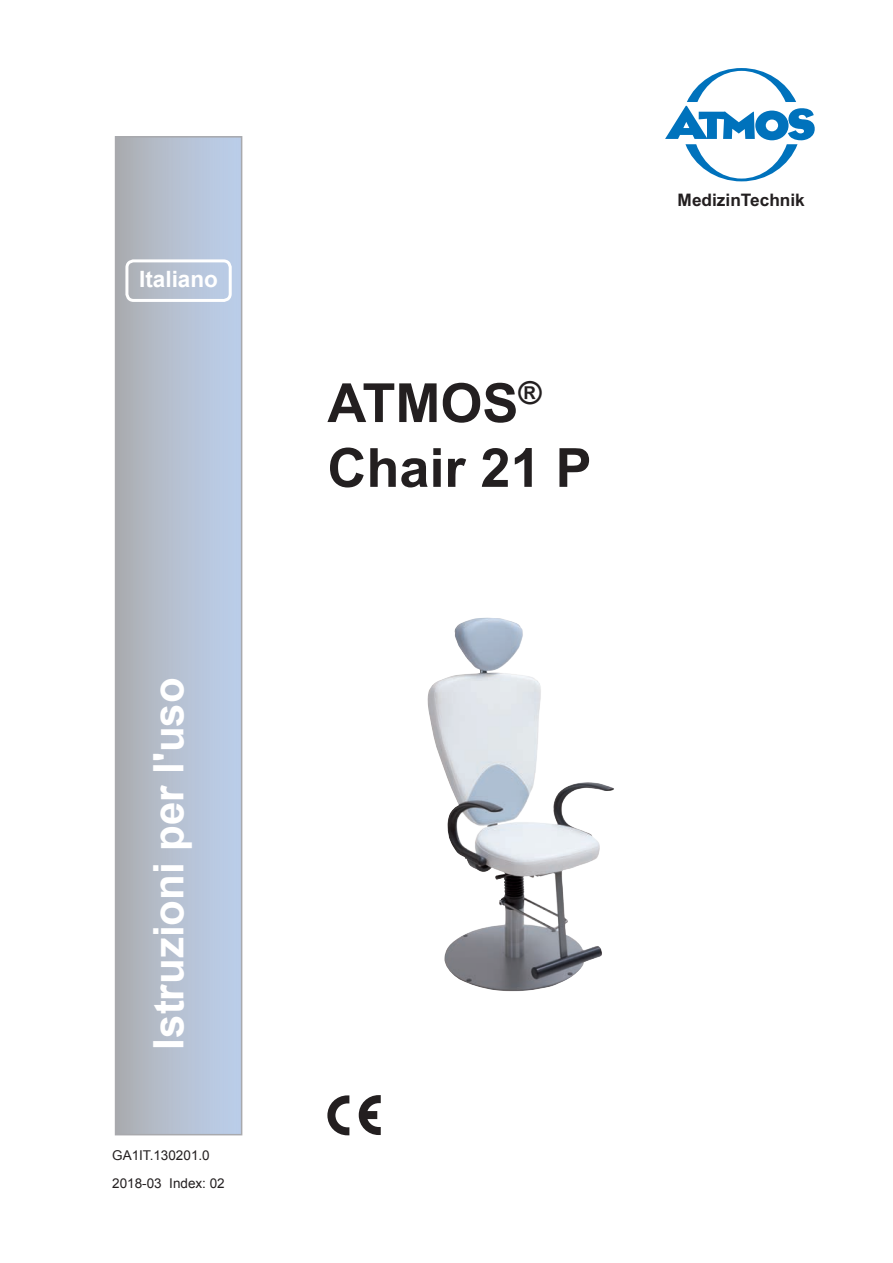
<style>
.page{position:relative;width:893px;height:1263px;background:#fff}
.page>*{position:absolute;margin:0;border:0;box-sizing:border-box;transform-origin:0 0}
.t1{font:700 54px/64.8px "Arial";color:#231f20}
.t2{font:700 42px "Arial";color:#fff}
.t3{font:700 22.5px "Arial";color:#fff}
.t4{font:700 17.25px "Arial";color:#231f20}
.t5{font:13.5px/28px "Arial";color:#231f20}
</style>
<div class="page">
<div style="left:116px;top:137px;width:126px;height:998px;background:linear-gradient(to right,#adaeb2,#bdd1ee)"></div>
<div style="left:115px;top:136px;width:127px;height:999px;border:2px solid #a8a9ad"></div>
<svg style="left:327px;top:1095px;width:54px;height:40px"></svg>
<div style="left:363px;top:1111px;width:14px;height:8px;background:#231f20"></div>
<div style="left:125px;top:259px;width:107px;height:43px;border:3px solid #fff;border-radius:7px"></div>
<img style="left:427px;top:618px;width:176px;height:373px">
<svg style="left:665px;top:68px;width:150px;height:113px"></svg>
<h3 class="t3" style="left:139px;top:264px;width:80px">Italiano</h3>
<h2 class="t2" style="left:141px;top:1049px;width:373px;rotate:-90deg">Istruzioni per l'uso</h2>
<p class="t5" style="left:112px;top:1141px;width:114px">GA1IT.130201.0<br>2018-03 Index: 02</p>
<h1 class="t1" style="left:327px;top:372px;width:266px">ATMOS<sup>®<br></sup>Chair 21 P</h1>
<p class="t4" style="left:678px;top:188px;width:129px">MedizinTechnik</p>
</div>
